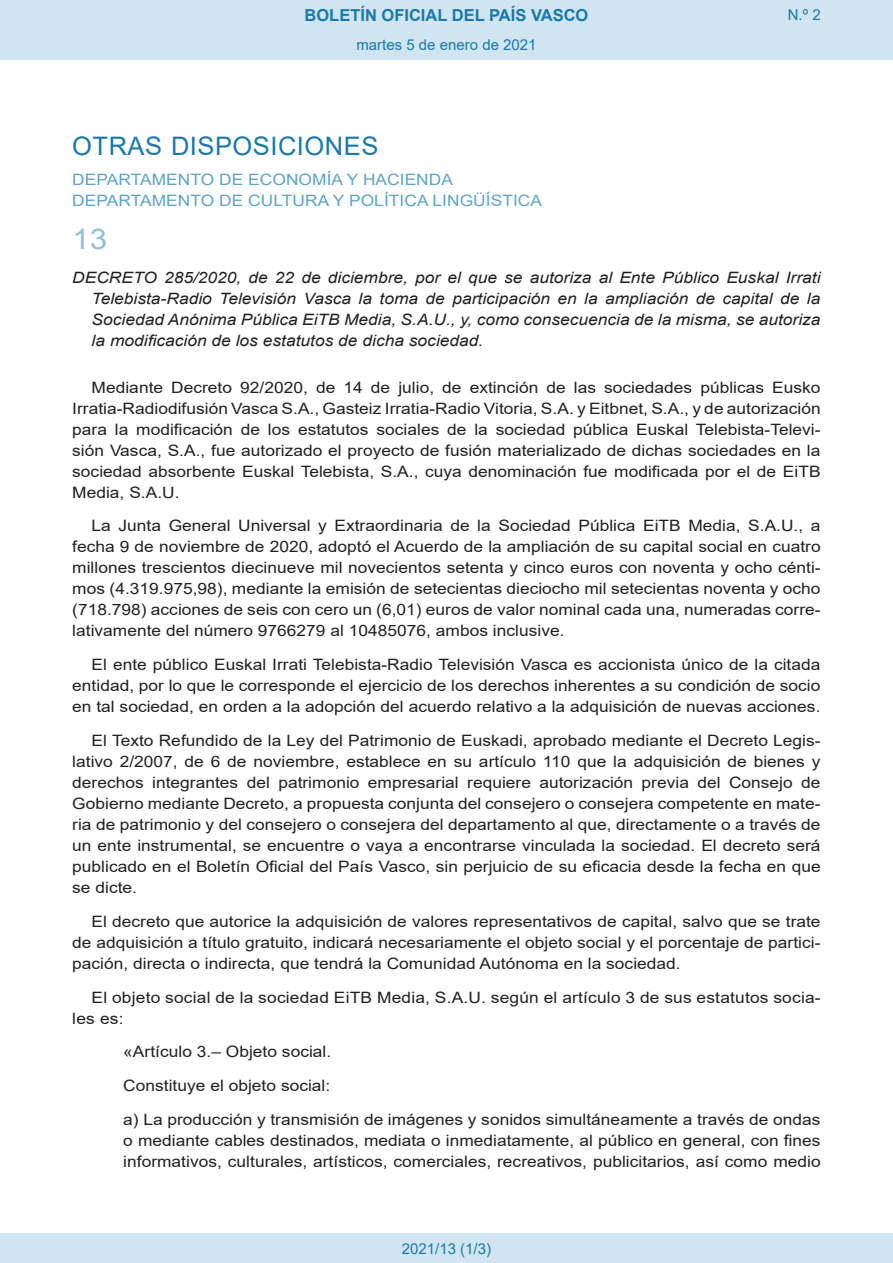
<style>
.page{position:relative;width:893px;height:1263px;background:#fff}
.page>*{position:absolute;margin:0;border:0;box-sizing:border-box;transform-origin:0 0}
.BOPVOrden{font:28.5px "Arial";color:#90c0db;scale:1.11 1}
.BOPVSeccion{font:25.5px "Arial";letter-spacing:.02em;color:#1879ad}
.t1{font:700 16.5px "Arial";color:#1879ad}
.BOPVDetalle{font:15.6px/21px "Arial";color:#231f20;text-align:justify;scale:1.11 1}
.BOPVDetalle2{font:15.6px/21px "Arial";color:#231f20;text-align:justify;scale:1.11 1}
.BOPVTitulo{font:italic 15.6px/21px "Arial";color:#231f20;text-align:justify;scale:1.11 1}
.BOPVOrganismo{font:15.6px "Arial";letter-spacing:.005em;color:#5ea4ca;scale:1.11 1}
.Paginacion_Centro{font:15px "Arial";color:#1879ad}
</style>
<div class="page">
<div style="left:0;top:0;width:893px;height:60px;background:#d0e5f0"></div>
<div style="left:0;top:1233px;width:893px;height:30px;background:#d0e5f0"></div>
<p class="t1" style="left:305px;top:3px;width:285px">BOLETÍN OFICIAL DEL PAÍS VASCO</p>
<p class="Paginacion_Centro" style="left:356px;top:35px;width:182px">martes 5 de enero de 2021</p>
<p class="Paginacion_Centro" style="left:788px;top:5px;width:34px">N.º 2</p>
<p class="BOPVSeccion" style="left:72px;top:128px;width:308px">OTRAS DISPOSICIONES</p>
<p class="BOPVOrganismo" style="left:72px;top:169px;width:344px">DEPARTAMENTO DE ECONOMÍA Y HACIENDA</p>
<p class="BOPVOrganismo" style="left:72px;top:190px;width:425px">DEPARTAMENTO DE CULTURA Y POLÍTICA LINGÜÍSTICA</p>
<p class="BOPVOrden" style="left:72px;top:220px;width:33px">13</p>
<p class="BOPVTitulo" style="left:92px;top:267px;width:658px;text-indent:-19px">DECRETO 285/2020, de 22 de diciembre, por el que se autoriza al Ente Público Euskal Irrati Telebista-Radio Televisión Vasca la toma de participación en la ampliación de capital de la Sociedad Anónima Pública EiTB Media, S.A.U., y, como consecuencia de la misma, se autoriza la modificación de los estatutos de dicha sociedad.</p>
<p class="BOPVDetalle" style="left:72px;top:377px;width:676px;text-indent:19px">Mediante Decreto 92/2020, de 14 de julio, de extinción de las sociedades públicas Eusko Irratia-Radiodifusión Vasca S.A., Gasteiz Irratia-Radio Vitoria, S.A. y Eitbnet, S.A., y de autorización para la modificación de los estatutos sociales de la sociedad pública Euskal Telebista-Televi&shy;sión Vasca, S.A., fue autorizado el proyecto de fusión materializado de dichas sociedades en la sociedad absorbente Euskal Telebista, S.A., cuya denominación fue modificada por el de EiTB Media, S.A.U.</p>
<p class="BOPVDetalle" style="left:72px;top:515px;width:676px;text-indent:19px">La Junta General Universal y Extraordinaria de la Sociedad Pública EiTB Media, S.A.U., a fecha 9 de noviembre de 2020, adoptó el Acuerdo de la ampliación de su capital social en cuatro millones trescientos diecinueve mil novecientos setenta y cinco euros con noventa y ocho cénti&shy;mos (4.319.975,98), mediante la emisión de setecientas dieciocho mil setecientas noventa y ocho (718.798) acciones de seis con cero un (6,01) euros de valor nominal cada una, numeradas corre&shy;lativamente del número 9766279 al 10485076, ambos inclusive.</p>
<p class="BOPVDetalle" style="left:72px;top:654px;width:676px;text-indent:19px">El ente público Euskal Irrati Telebista-Radio Televisión Vasca es accionista único de la citada entidad, por lo que le corresponde el ejercicio de los derechos inherentes a su condición de socio en tal sociedad, en orden a la adopción del acuerdo relativo a la adquisición de nuevas acciones.</p>
<p class="BOPVDetalle" style="left:72px;top:730px;width:676px;text-indent:19px">El Texto Refundido de la Ley del Patrimonio de Euskadi, aprobado mediante el Decreto Legis&shy;lativo 2/2007, de 6 de noviembre, establece en su artículo 110 que la adquisición de bienes y derechos integrantes del patrimonio empresarial requiere autorización previa del Consejo de Gobierno mediante Decreto, a propuesta conjunta del consejero o consejera competente en mate&shy;ria de patrimonio y del consejero o consejera del departamento al que, directamente o a través de un ente instrumental, se encuentre o vaya a encontrarse vinculada la sociedad. El decreto será publicado en el Boletín Oficial del País Vasco, sin perjuicio de su eficacia desde la fecha en que se dicte.</p>
<p class="BOPVDetalle" style="left:72px;top:911px;width:676px;text-indent:19px">El decreto que autorice la adquisición de valores representativos de capital, salvo que se trate de adquisición a título gratuito, indicará necesariamente el objeto social y el porcentaje de partici&shy;pación, directa o indirecta, que tendrá la Comunidad Autónoma en la sociedad.</p>
<p class="BOPVDetalle" style="left:72px;top:986px;width:676px;text-indent:19px">El objeto social de la sociedad EiTB Media, S.A.U. según el artículo 3 de sus estatutos socia&shy;les es:</p>
<p class="BOPVDetalle2" style="left:123px;top:1041px;width:189px">«Artículo 3.– Objeto social.</p>
<p class="BOPVDetalle2" style="left:123px;top:1075px;width:188px">Constituye el objeto social:</p>
<p class="BOPVDetalle2" style="left:123px;top:1109px;width:630px">a) La producción y transmisión de imágenes y sonidos simultáneamente a través de ondas o mediante cables destinados, mediata o inmediatamente, al público en general, con fines informativos, culturales, artísticos, comerciales, recreativos, publicitarios, así como medio</p>
<p class="Paginacion_Centro" style="left:402px;top:1238px;width:91px">2021/13 (1/3)</p>
</div>
